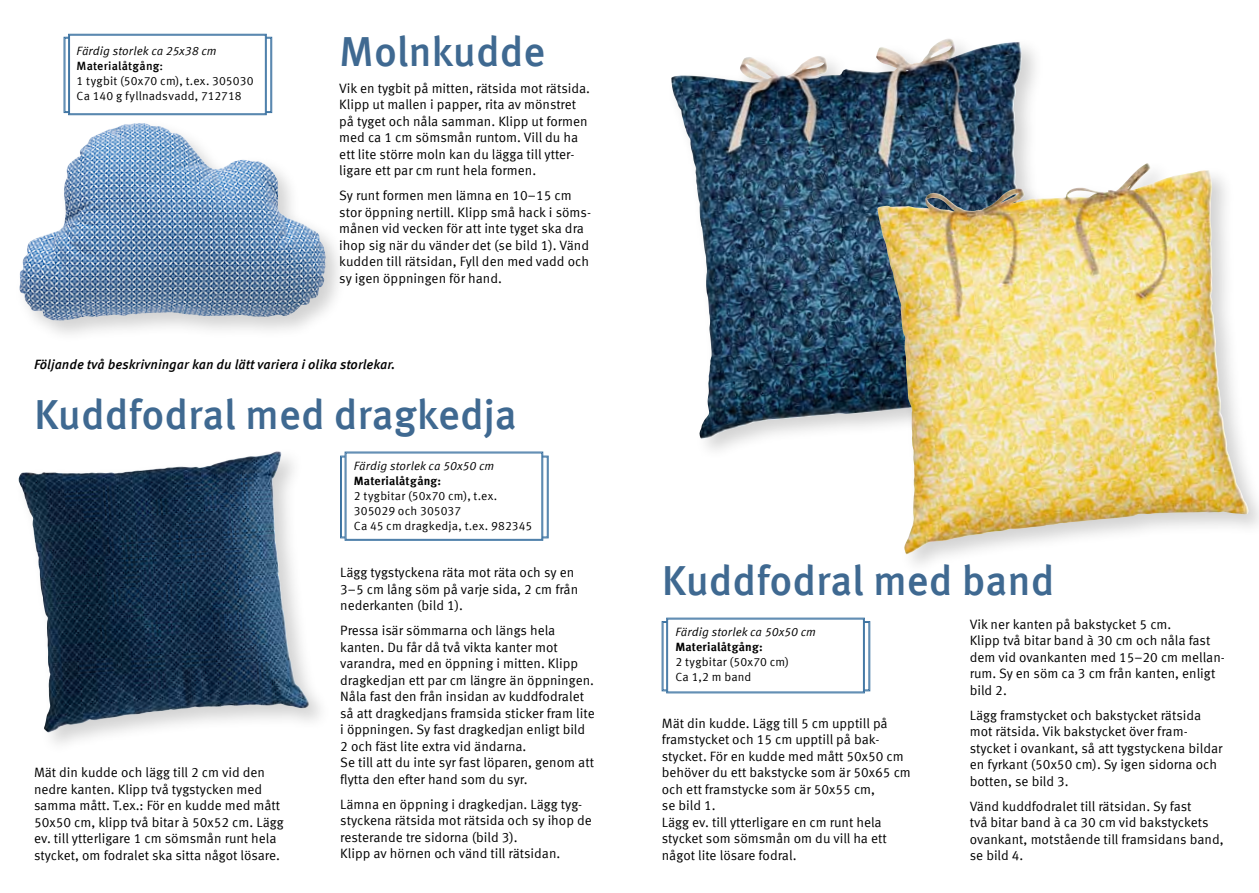
<style>
.page{position:relative;width:1259px;height:893px;background:#fff}
.page>*{position:absolute;margin:0;border:0;box-sizing:border-box;transform-origin:0 0}
.t1{font:500 42px "Meta Offc";color:#3f6991}
.t2{font:13.5px/16.5px "Meta Offc Norm";color:#000}
.t3{font:italic 500 13.5px "Meta Offc";color:#000}
.t4{font:12px/15px "Meta Offc Norm";letter-spacing:.01em;color:#000}
.t5{font:12px "Meta Offc Norm Ita";letter-spacing:.01em;color:#000}
.t6{font:700 12px "Meta Offc";letter-spacing:.01em;color:#000}
.t7{font:500 12px "Meta Offc";letter-spacing:.01em;color:#000}
</style>
<div class="page">
<div style="left:665px;top:33px;width:415px;height:427px;background:#000;opacity:.18"></div>
<img style="left:670px;top:42px;width:269px;height:384px">
<div style="left:14px;top:117px;width:333px;height:225px;background:#000;opacity:.18"></div>
<img style="left:20px;top:123px;width:306px;height:198px">
<div style="left:13px;top:446px;width:317px;height:307px;background:#000;opacity:.18"></div>
<img style="left:19px;top:452px;width:257px;height:128px">
<svg style="left:340px;top:452px;width:209px;height:89px"></svg>
<div style="left:346px;top:453px;width:196px;height:87px;border:1px solid #3b72a1"></div>
<svg style="left:661px;top:618px;width:209px;height:75px"></svg>
<svg style="left:64px;top:34px;width:208px;height:81px"></svg>
<div style="left:69px;top:35px;width:197px;height:79px;border:1px solid #3b72a1"></div>
<div style="left:871px;top:157px;width:388px;height:417px;background:#000;opacity:.18"></div>
<img style="left:877px;top:163px;width:269px;height:392px">
<p class="t5" style="left:77px;top:44px;width:141px">Färdig storlek ca 25x38 cm</p>
<p class="t7" style="left:77px;top:59px;width:88px">Materialåtgång:</p>
<p class="t4" style="left:77px;top:74px;width:178px">1 tygbit (50x70 cm), t.ex. 305030<br>Ca 140 g fyllnadsvadd, 712718</p>
<h1 class="t1" style="left:339px;top:27px;width:208px">Molnkudde</h1>
<p class="t2" style="left:339px;top:80px;width:252px">Vik en tygbit på mitten, rätsida mot rätsida.<br>Klipp ut mallen i papper, rita av mönstret på tyget och nåla samman. Klipp ut formen med ca 1 cm sömsmån runtom. Vill du ha ett lite större moln kan du lägga till ytter&shy;ligare ett par cm runt hela formen.</p>
<p class="t2" style="left:339px;top:188px;width:253px">Sy runt formen men lämna en 10–15 cm stor öppning nertill. Klipp små hack i söms&shy;månen vid vecken för att inte tyget ska dra ihop sig när du vänder det (se bild 1). Vänd kudden till rätsidan, Fyll den med vadd och sy igen öppningen för hand.</p>
<p class="t3" style="left:34px;top:356px;width:363px">Följande två beskrivningar kan du lätt variera i olika storlekar.</p>
<h1 class="t1" style="left:34px;top:390px;width:484px">Kuddfodral med dragkedja</h1>
<p class="t2" style="left:34px;top:764px;width:251px">Mät din kudde och lägg till 2 cm vid den nedre kanten. Klipp två tygstycken med samma mått. T.ex.: För en kudde med mått 50x50 cm, klipp två bitar à 50x52 cm. Lägg ev. till ytterligare 1 cm sömsmån runt hela stycket, om fodralet ska sitta något lösare.</p>
<p class="t5" style="left:354px;top:459px;width:142px">Färdig storlek ca 50x50 cm</p>
<p class="t6" style="left:354px;top:473px;width:89px">Materialåtgång:</p>
<p class="t4" style="left:354px;top:488px;width:180px">2 tygbitar (50x70 cm), t.ex.<br>305029 och 305037<br>Ca 45 cm dragkedja, t.ex. 982345</p>
<p class="t2" style="left:340px;top:565px;width:239px">Lägg tygstyckena räta mot räta och sy en<br>3–5 cm lång söm på varje sida, 2 cm från nederkanten (bild 1).</p>
<p class="t2" style="left:340px;top:623px;width:256px">Pressa isär sömmarna och längs hela kanten. Du får då två vikta kanter mot varandra, med en öppning i mitten. Klipp dragkedjan ett par cm längre än öppningen.<br>Nåla fast den från insidan av kuddfodralet så att dragkedjans framsida sticker fram lite i öppningen. Sy fast dragkedjan enligt bild 2 och fäst lite extra vid ändarna.<br>Se till att du inte syr fast löparen, genom att flytta den efter hand som du syr.</p>
<p class="t2" style="left:340px;top:796px;width:253px">Lämna en öppning i dragkedjan. Lägg tyg&shy;styckena rätsida mot rätsida och sy ihop de resterande tre sidorna (bild 3).<br>Klipp av hörnen och vänd till rätsidan.</p>
<h1 class="t1" style="left:662px;top:556px;width:394px">Kuddfodral med band</h1>
<p class="t5" style="left:675px;top:625px;width:142px">Färdig storlek ca 50x50 cm</p>
<p class="t6" style="left:675px;top:640px;width:89px">Materialåtgång:</p>
<p class="t4" style="left:675px;top:654px;width:115px">2 tygbitar (50x70 cm)<br>Ca 1,2 m band</p>
<p class="t2" style="left:662px;top:715px;width:250px">Mät din kudde. Lägg till 5 cm upptill på framstycket och 15 cm upptill på bak&shy;stycket. För en kudde med mått 50x50 cm behöver du ett bakstycke som är 50x65 cm och ett framstycke som är 50x55 cm,<br>se bild 1.<br>Lägg ev. till ytterligare en cm runt hela stycket som sömsmån om du vill ha ett något lite lösare fodral.</p>
<p class="t2" style="left:969px;top:616px;width:257px">Vik ner kanten på bakstycket 5 cm.<br>Klipp två bitar band à 30 cm och nåla fast dem vid ovankanten med 15–20 cm mellan&shy;rum. Sy en söm ca 3 cm från kanten, enligt bild 2.</p>
<p class="t2" style="left:969px;top:707px;width:254px">Lägg framstycket och bakstycket rätsida mot rätsida. Vik bakstycket över fram&shy;stycket i ovankant, så att tygstyckena bildar en fyrkant (50x50 cm). Sy igen sidorna och botten, se bild 3.</p>
<p class="t2" style="left:969px;top:798px;width:255px">Vänd kuddfodralet till rätsidan. Sy fast<br>två bitar band à ca 30 cm vid bakstyckets ovankant, motstående till framsidans band, se bild 4.</p>
</div>
